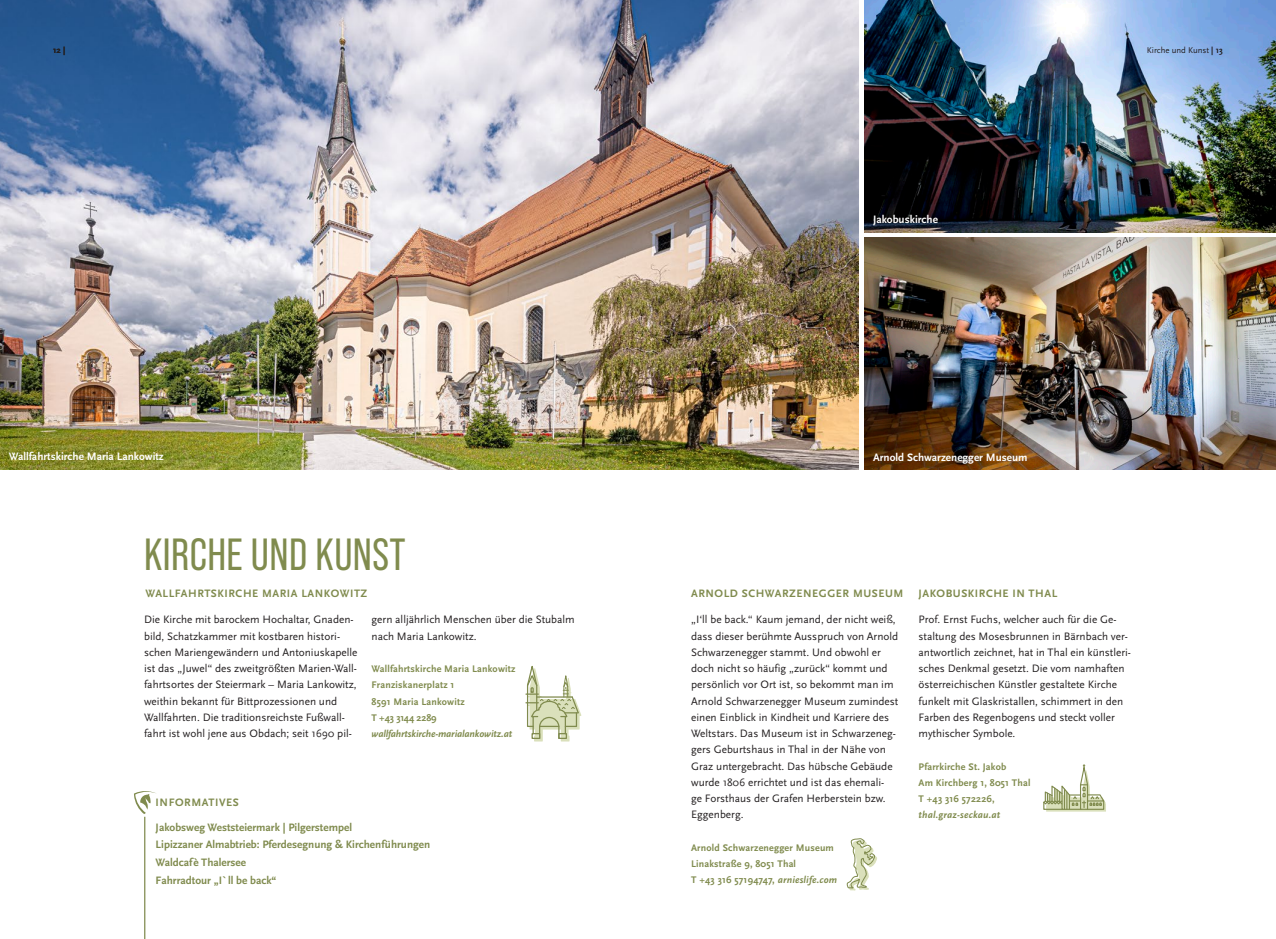
<style>
.page{position:relative;width:1276px;height:939px;background:#fff}
.page>*{position:absolute;margin:0;border:0;box-sizing:border-box;transform-origin:0 0}
.t1{font:45px "Bebas Neue Pro";letter-spacing:.01em;color:#808b4e}
.t2{font:11.25px/16.2px "Scala Sans Pro";color:#231f20}
.t3{font:700 11.25px/17.5px "Scala Sans Pro";color:#808b4e}
.t4{font:700 11.25px "Scala Sans Pro";letter-spacing:.05em;color:#808b4e}
.t5{font:700 11.25px "Scala Sans Pro";color:#fff}
.t6{font:700 10px/16.2px "Scala Sans Pro";letter-spacing:.02em;color:#808b4e}
.t7{font:italic 700 10px "Scala Sans Pro";letter-spacing:-.01em;color:#808b4e}
.t8{font:italic 700 10px "Scala Sans Pro";letter-spacing:.02em;color:#808b4e}
.t9{font:8.75px "Scala Sans Pro";color:#231f20}
.t10{font:700 8.75px "Scala Sans Pro";color:#231f20}
.s1{font-weight:700}
.s2{font-style:italic}
</style>
<div class="page">
<svg style="left:134px;top:791px;width:22px;height:23px"></svg>
<hr style="left:144px;top:817px;width:1px;height:122px;background:#808b4e">
<svg style="left:1043px;top:764px;width:63px;height:48px"></svg>
<svg style="left:846px;top:838px;width:31px;height:53px"></svg>
<svg style="left:526px;top:665px;width:55px;height:77px"></svg>
<img style="left:864px;top:0;width:412px;height:232px">
<img style="left:0;top:0;width:859px;height:469px">
<img style="left:864px;top:237px;width:412px;height:232px">
<p class="t10" style="left:53px;top:45px;width:14px">12 |</p>
<p class="t9" style="left:1147px;top:45px;width:77px">Kirche und Kunst <span class="s1">| 13</span></p>
<p class="t5" style="left:9px;top:450px;width:156px">Wallfahrtskirche Maria Lankowitz</p>
<h1 class="t1" style="left:144px;top:529px;width:263px">KIRCHE UND KUNST</h1>
<p class="t4" style="left:145px;top:587px;width:223px">WALLFAHRTSKIRCHE MARIA LANKOWITZ</p>
<p class="t2" style="left:144px;top:612px;width:215px">Die Kirche mit barockem Hochaltar, Gnaden&shy;bild, Schatzkammer mit kostbaren histori&shy;schen Mariengewändern und Antoniuskapelle ist das „Juwel“ des zweitgrößten Marien-Wall&shy;fahrtsortes der Steiermark – Maria Lankowitz, weithin bekannt für Bittprozessionen und Wallfahrten. Die traditionsreichste Fußwall&shy;fahrt ist wohl jene aus Obdach; seit 1690 pil-</p>
<p class="t2" style="left:371px;top:612px;width:205px">gern alljährlich Menschen über die Stubalm nach Maria Lankowitz.</p>
<p class="t6" style="left:371px;top:661px;width:145px">Wallfahrtskirche Maria Lankowitz<br>Franziskanerplatz 1<br>8591 Maria Lankowitz<br>T +43 3144 2289</p>
<p class="t7" style="left:371px;top:728px;width:142px">wallfahrtskirche-marialankowitz.at</p>
<p class="t3" style="left:156px;top:791px;width:198px;line-height:24.6px">INFORMATIVES<br>Jakobsweg Weststeiermark | Pilgerstempel</p>
<p class="t3" style="left:156px;top:836px;width:276px">Lipizzaner Almabtrieb: Pferdesegnung &amp; Kirchenführungen<br>Waldcafè Thalersee<br>Fahrradtour „I`ll be back“</p>
<p class="t5" style="left:873px;top:213px;width:66px">Jakobuskirche</p>
<p class="t5" style="left:873px;top:451px;width:156px">Arnold Schwarzenegger Museum</p>
<p class="t4" style="left:691px;top:587px;width:214px">ARNOLD SCHWARZENEGGER MUSEUM</p>
<p class="t2" style="left:691px;top:612px;width:209px">„I‘ll be back.“ Kaum jemand, der nicht weiß, dass dieser berühmte Ausspruch von Arnold Schwarzenegger stammt. Und obwohl er doch nicht so häufig „zurück“ kommt und persönlich vor Ort ist, so bekommt man im Arnold Schwarzenegger Museum zumindest einen Einblick in Kindheit und Karriere des Weltstars. Das Museum ist in Schwarzeneg&shy;gers Geburtshaus in Thal in der Nähe von Graz untergebracht. Das hübsche Gebäude wurde 1806 errichtet und ist das ehemali-<br>ge Forsthaus der Grafen Herberstein bzw.<br>Eggenberg.</p>
<p class="t6" style="left:691px;top:840px;width:147px">Arnold Schwarzenegger Museum<br>Linakstraße 9, 8051 Thal<br>T +43 316 57194747, <span class="s2">arnieslife.com</span></p>
<p class="t4" style="left:918px;top:587px;width:140px">JAKOBUSKIRCHE IN THAL</p>
<p class="t2" style="left:918px;top:612px;width:214px">Prof. Ernst Fuchs, welcher auch für die Ge&shy;staltung des Mosesbrunnen in Bärnbach ver&shy;antwortlich zeichnet, hat in Thal ein künstleri&shy;sches Denkmal gesetzt. Die vom namhaften österreichischen Künstler gestaltete Kirche funkelt mit Glaskristallen, schimmert in den Farben des Regenbogens und steckt voller mythischer Symbole.</p>
<p class="t6" style="left:918px;top:758px;width:113px">Pfarrkirche St. Jakob<br>Am Kirchberg 1, 8051 Thal<br>T +43 316 572226,</p>
<p class="t8" style="left:918px;top:809px;width:83px">thal.graz-seckau.at</p>
</div>
